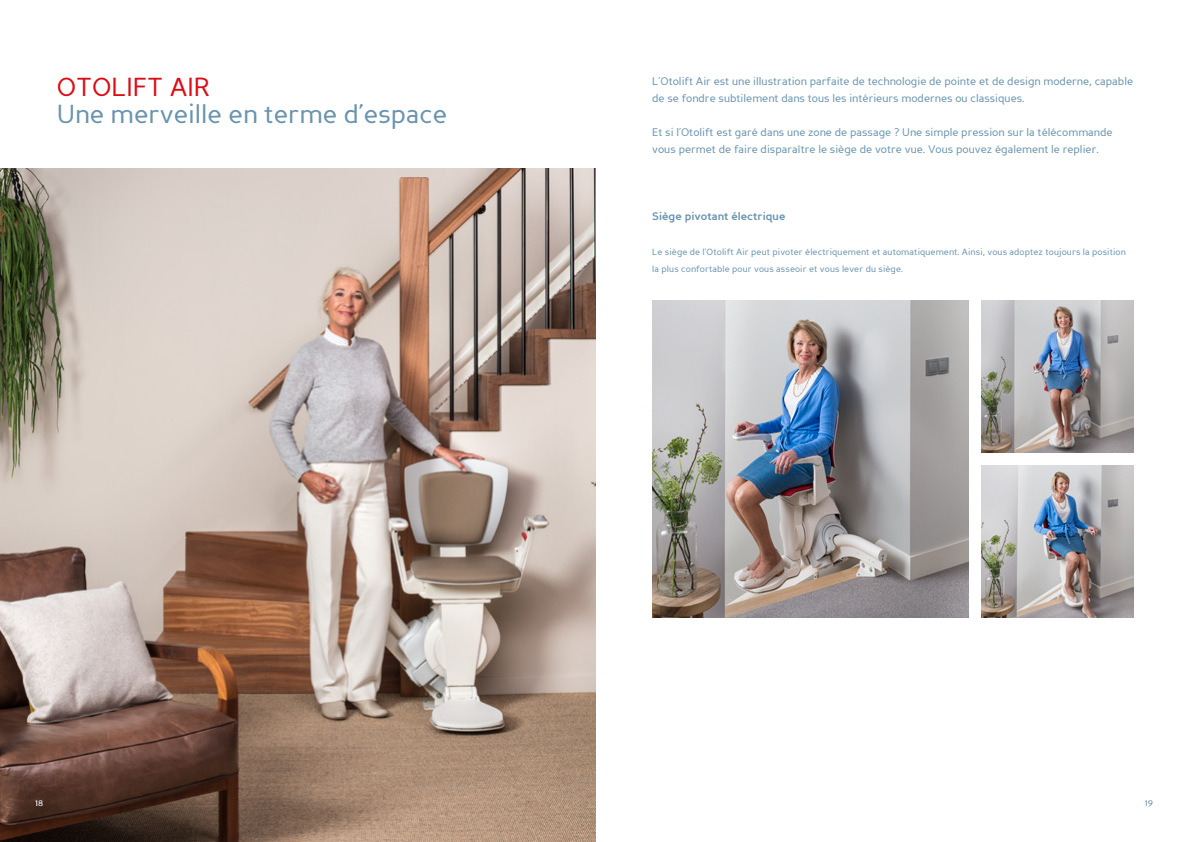
<style>
.page{position:relative;width:1191px;height:842px;background:#fff}
.page>*{position:absolute;margin:0;border:0;box-sizing:border-box;transform-origin:0 0}
.t1{font:26px "Perspective Sans";color:#6993ae}
.t2{font:26px "Perspective Sans";color:#dc0c15}
.t3{font:11px/17px "Perspective Sans";color:#6993ae}
.t4{font:700 11px "Perspective Sans";color:#6993ae}
.t5{font:10px "Perspective Sans";color:#6993ae}
.t6{font:10px "Perspective Sans";color:#fff}
.t7{font:9px/17px "Perspective Sans";letter-spacing:.01em;color:#6993ae}
</style>
<div class="page">
<img style="left:0;top:168px;width:595px;height:674px">
<img style="left:981px;top:465px;width:152px;height:152px">
<img style="left:981px;top:300px;width:152px;height:152px">
<img style="left:652px;top:300px;width:316px;height:317px">
<h1 class="t2" style="left:57px;top:72px;width:155px">OTOLIFT AIR</h1>
<h1 class="t1" style="left:57px;top:99px;width:392px">Une merveille en terme d’espace</h1>
<p class="t3" style="left:652px;top:73px;width:482px">L’Otolift Air est une illustration parfaite de technologie de pointe et de design moderne, capable de se fondre subtilement dans tous les intérieurs modernes ou classiques.</p>
<p class="t3" style="left:652px;top:124px;width:462px">Et si l’Otolift est garé dans une zone de passage ? Une simple pression sur la télécommande vous permet de faire disparaître le siège de votre vue. Vous pouvez également le replier.</p>
<p class="t4" style="left:652px;top:210px;width:135px">Siège pivotant électrique</p>
<p class="t7" style="left:652px;top:243px;width:475px">Le siège de l’Otolift Air peut pivoter électriquement et automatiquement. Ainsi, vous adoptez toujours la position la plus confortable pour vous asseoir et vous lever du siège.</p>
<p class="t6" style="left:35px;top:797px;width:10px">18</p>
<p class="t5" style="left:1144px;top:797px;width:10px">19</p>
</div>
